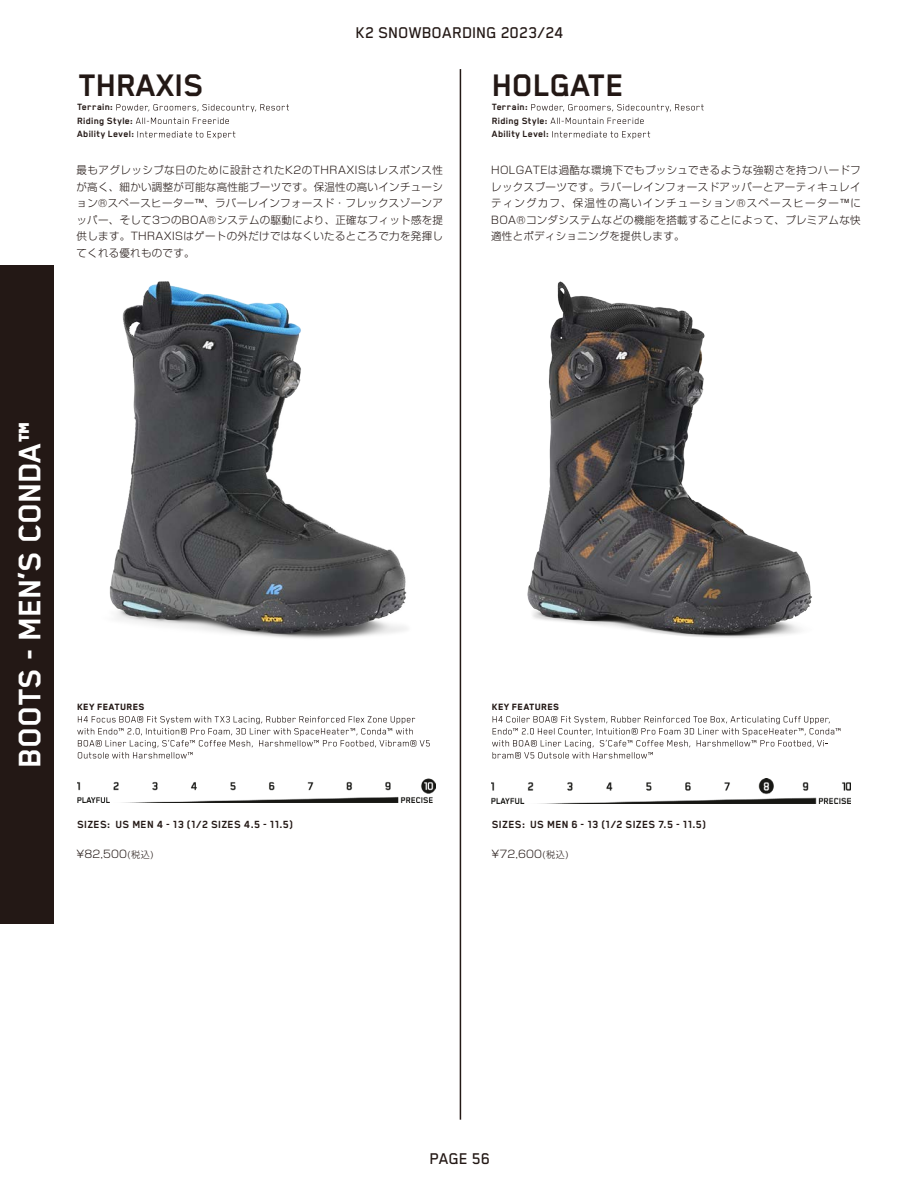
<style>
.page{position:relative;width:918px;height:1188px;background:#fff}
.page>*{position:absolute;margin:0;border:0;box-sizing:border-box;transform-origin:0 0}
.t1{font:700 36px "Blender Pro";color:#fff}
.t2{font:700 36px "Blender Pro";color:#231815}
.t3{font:500 18px "Blender Pro";letter-spacing:.005em;color:#231815}
.t4{font:700 12px "Blender Pro";letter-spacing:.03em;color:#231815}
.t5{font:300 10.5px/16.5px "Shin Go";letter-spacing:.03em;color:#231815;text-align:justify}
.t6{font:700 10.5px/13.5px "Blender Pro";letter-spacing:.03em;color:#231815}
.t7{font:800 10.5px "Blender Pro";letter-spacing:.035em;color:#231815}
.s1{font-size:9px}
</style>
<div class="page">
<hr style="left:460px;top:69px;width:1px;height:1051px;background:#231815">
<img style="left:527px;top:282px;width:285px;height:356px">
<svg style="left:492px;top:716px;width:348px;height:42px"></svg>
<img style="left:492px;top:779px;width:358px;height:24px">
<svg style="left:531px;top:104px;width:173px;height:8px"></svg>
<svg style="left:551px;top:118px;width:93px;height:6px"></svg>
<svg style="left:552px;top:131px;width:98px;height:8px"></svg>
<img style="left:109px;top:282px;width:298px;height:357px">
<svg style="left:77px;top:716px;width:353px;height:42px"></svg>
<img style="left:77px;top:779px;width:359px;height:24px">
<svg style="left:116px;top:104px;width:173px;height:8px"></svg>
<svg style="left:136px;top:118px;width:93px;height:6px"></svg>
<svg style="left:137px;top:131px;width:98px;height:8px"></svg>
<div style="left:0;top:265px;width:54px;height:659px;background:#231815"></div>
<h1 class="t2" style="left:78px;top:66px;width:127px">THRAXIS</h1>
<p class="t6" style="left:77px;top:100px;width:58px">Terrain:<br>Riding Style:<br>Ability Level:</p>
<h2 class="t3" style="left:356px;top:23px;width:209px">K2 SNOWBOARDING 2023/24</h2>
<h1 class="t2" style="left:492px;top:66px;width:133px">HOLGATE</h1>
<p class="t6" style="left:492px;top:100px;width:58px">Terrain:<br>Riding Style:<br>Ability Level:</p>
<p class="t5" style="left:77px;top:162px;width:368px">最もアグレッシブな日のために設計されたK2のTHRAXISはレスポンス性が高く、細かい調整が可能な高性能ブーツです。保温性の高いインチューション®スペースヒーター™、ラバーレインフォースド・フレックスゾーンアッパー、そして3つのBOA®システムの駆動により、正確なフィット感を提供します。THRAXISはゲートの外だけではなくいたるところで力を発揮してくれる優れものです。</p>
<p class="t5" style="left:491px;top:162px;width:371px">HOLGATEは過酷な環境下でもプッシュできるような強靭さを持つハードフレックスブーツです。ラバーレインフォースドアッパーとアーティキュレイティングカフ、保温性の高いインチューション®スペースヒーター™にBOA®コンダシステムなどの機能を搭載することによって、プレミアムな快適性とポディショニングを提供します。</p>
<h1 class="t1" style="left:11px;top:768px;width:348px;rotate:-90deg">BOOTS - MEN’S CONDA™</h1>
<p class="t7" style="left:77px;top:702px;width:69px">KEY FEATURES</p>
<p class="t7" style="left:492px;top:702px;width:69px">KEY FEATURES</p>
<p class="t4" style="left:77px;top:818px;width:217px">SIZES: US MEN 4 - 13 (1/2 SIZES 4.5 - 11.5)</p>
<p class="t4" style="left:492px;top:818px;width:216px">SIZES: US MEN 6 - 13 (1/2 SIZES 7.5 - 11.5)</p>
<p class="t5" style="left:77px;top:845px;width:79px">¥82,500<span class="s1">(税込)</span></p>
<p class="t5" style="left:491px;top:846px;width:79px">¥72,600<span class="s1">(税込)</span></p>
<h2 class="t3" style="left:430px;top:1149px;width:62px">PAGE 56</h2>
</div>
